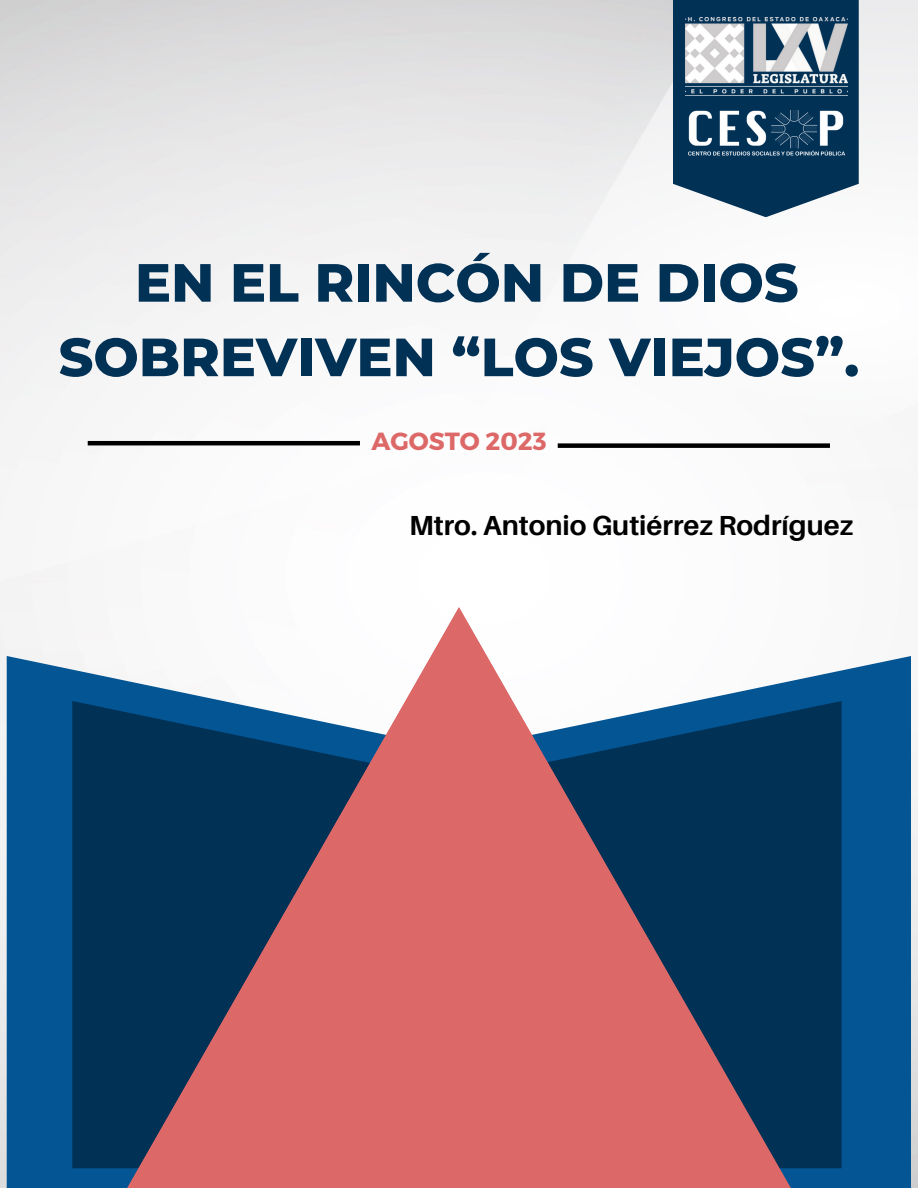
<style>
.page{position:relative;width:918px;height:1188px;background:#fff}
.page>*{position:absolute;margin:0;border:0;box-sizing:border-box;transform-origin:0 0}
.t1{font:800 53.7px/74.6px "Montserrat";color:#023156;text-align:center}
.t2{font:700 27.6px "Aileron";color:#000}
.t3{font:700 24.75px "Montserrat";color:#dd6868}
</style>
<div class="page">
<div style="left:7px;top:656px;width:904px;height:532px;background:#045594"></div>
<svg style="left:72px;top:701px;width:770px;height:467px;fill:#023156"></svg>
<svg style="left:87px;top:607px;width:744px;height:581px"></svg>
<hr style="left:88px;top:441px;width:272px;height:4px;background:#000">
<div style="left:558px;top:443px;width:272px;height:5px;background:#000"></div>
<svg style="left:673px;top:0;width:186px;height:217px"></svg>
<img style="left:685px;top:17px;width:162px;height:78px">
<img style="left:686px;top:111px;width:161px;height:45px">
<p class="t1" style="left:59px;top:245px;width:802px">EN EL RINCÓN DE DIOS<br>SOBREVIVEN “LOS VIEJOS”.</p>
<p class="t3" style="left:371px;top:425px;width:177px">AGOSTO 2023</p>
<p class="t2" style="left:409px;top:508px;width:446px">Mtro. Antonio Gutiérrez Rodríguez</p>
</div>
